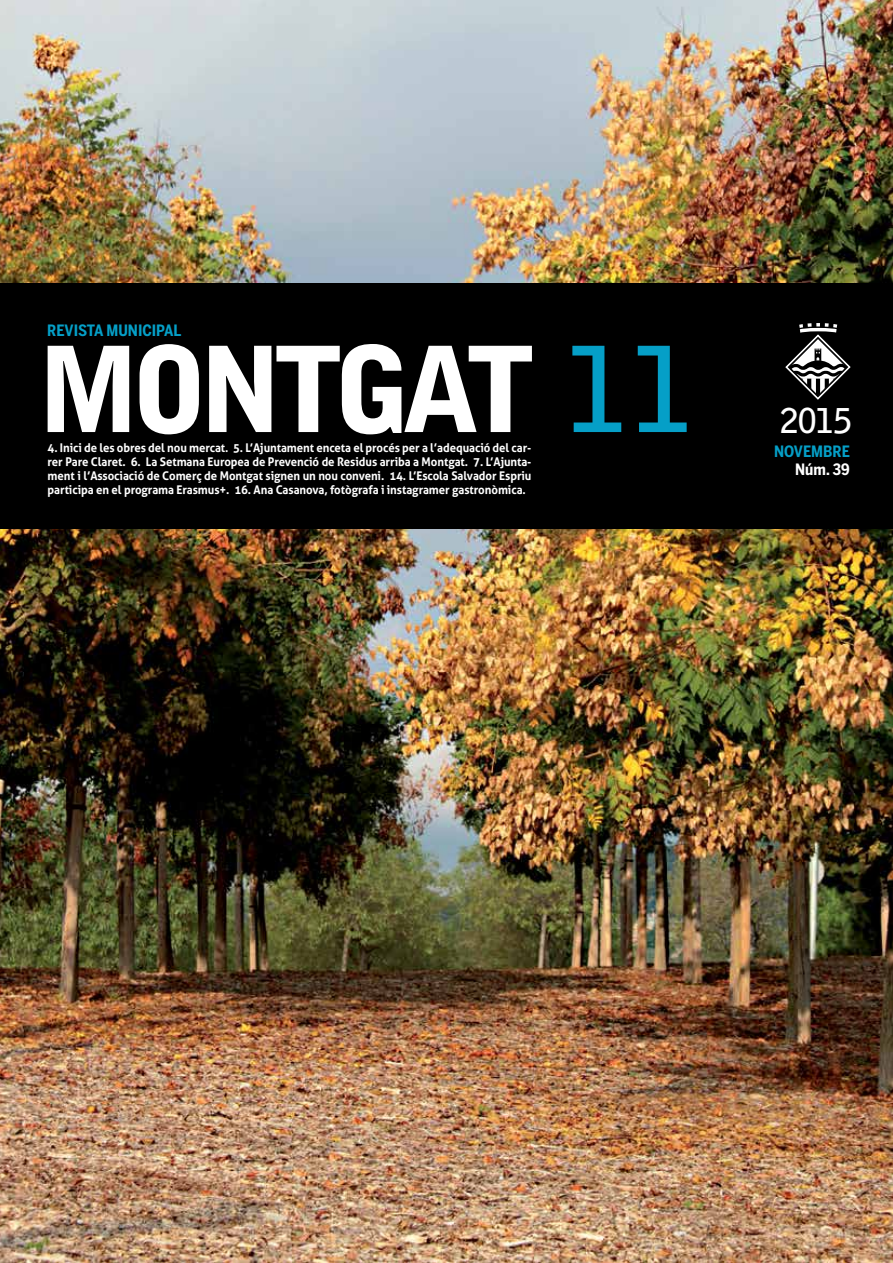
<style>
.page{position:relative;width:893px;height:1263px;background:#fff}
.page>*{position:absolute;margin:0;border:0;box-sizing:border-box;transform-origin:0 0}
.t1{font:900 117.6px "Bell Gothic Std";letter-spacing:-.09em;color:#fff}
.t2{font:700 34.05px "Bell Gothic Std";color:#fff}
.t3{font:700 15.6px "Benton Sans Cond";color:#059fc7}
.t4{font:700 15.6px "Benton Sans Cond";color:#fff}
.t5{font:700 12px/14.2px "Aller";letter-spacing:-.005em;color:#fff;text-align:justify;scale:.95 1}
.s1{font-weight:700;color:#059fc7}
</style>
<div class="page">
<img style="left:0;top:0;width:893px;height:1263px">
<div style="left:0;top:284px;width:893px;height:245px;background:#000"></div>
<svg style="left:786px;top:323px;width:64px;height:76px"></svg>
<h3 class="t3" style="left:47px;top:321px;width:136px">REVISTA MUNICIPAL</h3>
<h1 class="t1" style="left:36px;top:321px;width:661px">MONTGAT <span class="s1">11</span></h1>
<p class="t5" style="left:48px;top:440px;width:511px">4. Inici de les obres del nou mercat. 5. L’Ajuntament enceta el procés per a l’adequació del car&shy;rer Pare Claret. 6. La Setmana Europea de Prevenció de Residus arriba a Montgat. 7. L’Ajunta&shy;ment i l’Associació de Comerç de Montgat signen un nou conveni. 14. L’Escola Salvador Espriu participa en el programa Erasmus+. 16. Ana Casanova, fotògrafa i instagramer gastronòmica.</p>
<h2 class="t2" style="left:780px;top:400px;width:74px">2015</h2>
<h3 class="t3" style="left:774px;top:442px;width:76px">NOVEMBRE</h3>
<h3 class="t4" style="left:795px;top:460px;width:56px">NÚM. 39</h3>
</div>
